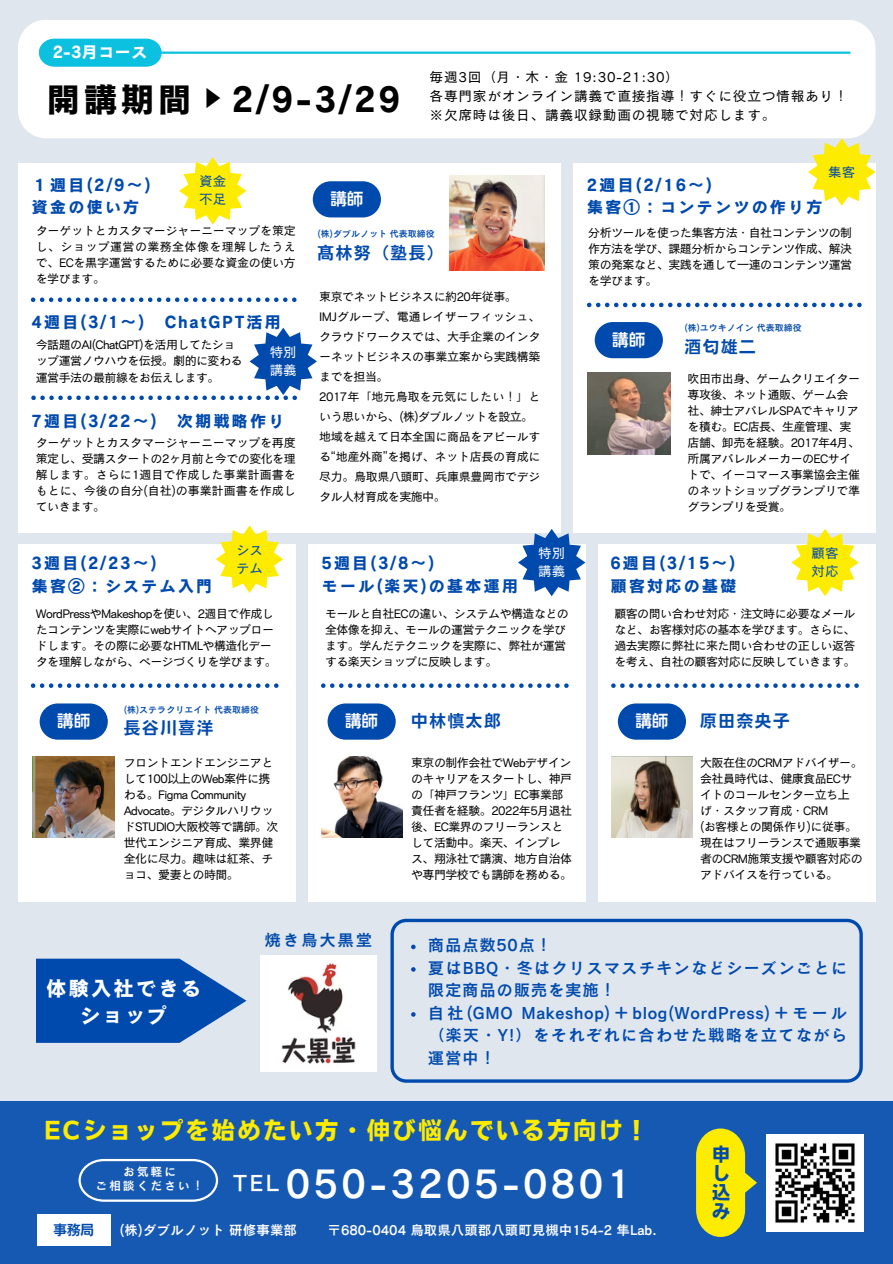
<style>
.page{position:relative;width:893px;height:1264px;background:#fff}
.page>*{position:absolute;margin:0;border:0;box-sizing:border-box;transform-origin:0 0}
.t1{font:39.3px "Canva Cezanne Pro N DB";letter-spacing:.085em;color:#fff}
.t2{font:34.5px "Canva Cezanne Pro N B";letter-spacing:.075em;color:#000}
.t3{font:23.25px "Nud Motoya Cedar Std W6";letter-spacing:.105em;color:#fdeb00}
.t4{font:21px "Canva Cezanne Pro N B";letter-spacing:.07em;color:#fff}
.t5{font:21px "Nud Motoya Cedar Std W4";color:#fff}
.t6{font:21px "Canva Cezanne Pro N M";color:#000}
.t7{font:18px/19px "Nud Motoya Cedar Std W6";color:#004aad;text-align:justify}
.t8{font:16.5px "Canva Cezanne Pro N B";letter-spacing:.105em;color:#004aad}
.t9{font:16.5px/22.5px "Canva Cezanne Pro N DB";letter-spacing:.06em;color:#004aad}
.t10{font:16.5px "Nud Motoya Cedar Std W5";letter-spacing:.105em;color:#004aad}
.t11{font:16.5px "Nud Motoya Cedar Std W5";color:#fff}
.t12{font:16.5px "Canva Cezanne Pro N DB";letter-spacing:.04em;color:#004aad}
.t13{font:16.5px "Canva Cezanne Pro N B";color:#fff}
.t14{font:13.65px "Canva Cezanne Pro N M";letter-spacing:.05em;color:#000}
.t15{font:13.5px "Canva Cezanne Pro N DB";color:#fff}
.t16{font:13.5px/18px "Canva Cezanne Pro N M";color:#004aad}
.t17{font:13.5px/18px "Canva Cezanne Pro N M";color:#fff}
.t18{font:13.5px "Nud Motoya Cedar Std W5";color:#004aad}
.t19{font:12px/16px "Canva Cezanne Pro N M";letter-spacing:-.045em;color:#000}
.t20{font:12px "Canva Cezanne Pro N DB";letter-spacing:.145em;color:#fff}
.t21{font:9px "Canva Cezanne Pro N DB";color:#004aad}
</style>
<div class="page">
<div style="left:0;top:0;width:892px;height:1263px;background:#dfe6ed"></div>
<div style="left:0;top:1100px;width:892px;height:163px;background:#1659b3"></div>
<div style="left:18px;top:20px;width:857px;height:118px;background:#fff;border-radius:28px"></div>
<hr style="left:61px;top:52px;width:789px;height:2px;background:#0cc0df">
<svg style="left:39px;top:39px;width:123px;height:28px;background:#1bc3e1"></svg>
<div style="left:18px;top:163px;width:542px;height:369px;background:#fff"></div>
<svg style="left:31px;top:297px;width:265px;height:5px"></svg>
<div style="left:598px;top:543px;width:277px;height:358px;background:#fff"></div>
<div style="left:18px;top:543px;width:277px;height:358px;background:#fff"></div>
<svg style="left:31px;top:683px;width:247px;height:5px"></svg>
<div style="left:308px;top:543px;width:277px;height:358px;background:#fff"></div>
<svg style="left:321px;top:683px;width:247px;height:5px"></svg>
<img style="left:449px;top:176px;width:95px;height:94px">
<div style="left:573px;top:163px;width:302px;height:369px;background:#fff"></div>
<svg style="left:587px;top:303px;width:274px;height:4px"></svg>
<div style="left:313px;top:181px;width:68px;height:36px;background:#004aad;border-radius:18px"></div>
<img style="left:588px;top:372px;width:82px;height:82px">
<div style="left:594px;top:322px;width:68px;height:36px;background:#004aad;border-radius:18px"></div>
<img style="left:33px;top:756px;width:81px;height:81px">
<div style="left:40px;top:703px;width:68px;height:36px;background:#004aad;border-radius:18px"></div>
<div style="left:37px;top:1214px;width:73px;height:31px;background:#fff"></div>
<svg style="left:78px;top:1158px;width:140px;height:43px"></svg>
<img style="left:321px;top:756px;width:81px;height:81px">
<img style="left:611px;top:756px;width:81px;height:81px">
<div style="left:327px;top:703px;width:68px;height:36px;background:#004aad;border-radius:18px"></div>
<div style="left:617px;top:703px;width:69px;height:36px;background:#004aad;border-radius:18px"></div>
<svg style="left:611px;top:683px;width:247px;height:5px"></svg>
<svg style="left:36px;top:958px;width:210px;height:84px"></svg>
<img style="left:261px;top:955px;width:115px;height:116px">
<svg style="left:390px;top:918px;width:472px;height:164px"></svg>
<img style="left:766px;top:1134px;width:97px;height:97px">
<svg style="left:696px;top:1128px;width:61px;height:108px"></svg>
<svg style="left:179px;top:157px;width:67px;height:68px"></svg>
<svg style="left:411px;top:944px;width:4px;height:5px"></svg>
<svg style="left:411px;top:967px;width:4px;height:4px"></svg>
<svg style="left:411px;top:1012px;width:4px;height:4px"></svg>
<svg style="left:808px;top:138px;width:67px;height:68px"></svg>
<svg style="left:216px;top:525px;width:67px;height:68px"></svg>
<svg style="left:791px;top:529px;width:67px;height:67px"></svg>
<svg style="left:518px;top:529px;width:67px;height:67px"></svg>
<svg style="left:31px;top:328px;width:286px;height:72px"></svg>
<p class="t13" style="left:53px;top:43px;width:96px">2-3月コース</p>
<p class="t2" style="left:46px;top:81px;width:355px">開講期間 2/9-3/29</p>
<p class="t6" style="left:202px;top:87px;width:8px">▶︎</p>
<p class="t8" style="left:32px;top:176px;width:121px">１週目 (2/9～)</p>
<p class="t8" style="left:32px;top:199px;width:107px">資金の使い方</p>
<p class="t16" style="left:199px;top:172px;width:27px">資金</p>
<p class="t16" style="left:199px;top:190px;width:27px">不足</p>
<p class="t11" style="left:330px;top:190px;width:34px">講師</p>
<p class="t14" style="left:429px;top:70px;width:251px">毎週3回（月・木・金 19:30-21:30）</p>
<p class="t14" style="left:429px;top:89px;width:420px">各専門家がオンライン講義で直接指導！すぐに役立つ情報あり！</p>
<p class="t14" style="left:429px;top:108px;width:347px">※欠席時は後日、講義収録動画の視聴で対応します。</p>
<p class="t16" style="left:828px;top:162px;width:29px">集客</p>
<p class="t8" style="left:587px;top:176px;width:127px">2週目 (2/16～)</p>
<p class="t8" style="left:587px;top:199px;width:235px">集客①：コンテンツの作り方</p>
<p class="t19" style="left:36px;top:223px;width:261px;text-align:justify">ターゲットとカスタマージャーニーマップを策定し、ショップ運営の業務全体像を理解したうえで、ECを黒字運営するために必要な資金の使い方を学びます。</p>
<p class="t8" style="left:32px;top:313px;width:248px">4週目 (3/1～) ChatGPT活用</p>
<p class="t19" style="left:36px;top:337px;width:208px">今話題のAI(ChatGPT)を活用してたショップ運営ノウハウを伝授。劇的に変わる運営手法の最前線をお伝えします。</p>
<p class="t17" style="left:270px;top:343px;width:29px">特別講義</p>
<p class="t8" style="left:32px;top:412px;width:254px">7週目 (3/22～) 次期戦略作り</p>
<p class="t19" style="left:36px;top:435px;width:261px;text-align:justify">ターゲットとカスタマージャーニーマップを再度策定し、受講スタートの2ヶ月前と今での変化を理解します。さらに1週目で作成した事業計画書をもとに、今後の自分(自社)の事業計画書を作成していきます。</p>
<p class="t21" style="left:317px;top:229px;width:119px">(株)ダブルノット代表取締役</p>
<p class="t10" style="left:317px;top:244px;width:128px">髙林努（塾長）</p>
<p class="t19" style="left:319px;top:288px;width:199px">東京でネットビジネスに約20年従事。</p>
<p class="t19" style="left:319px;top:306px;width:223px;line-height:20px;text-align:justify">IMJグループ、電通レイザーフィッシュ、クラウドワークスでは、大手企業のインターネットビジネスの事業立案から実践構築までを担当。</p>
<p class="t19" style="left:319px;top:386px;width:223px;line-height:20px">2017年「地元鳥取を元気にしたい！」という思いから、(株)ダブルノットを設立。</p>
<p class="t19" style="left:319px;top:426px;width:223px;line-height:20px;text-align:justify">地域を越えて日本全国に商品をアピールする“地産外商”を掲げ、ネット店長の育成に尽力。鳥取県八頭町、兵庫県豊岡市でデジタル人材育成を実施中。</p>
<p class="t19" style="left:588px;top:224px;width:265px;text-align:justify">分析ツールを使った集客方法・自社コンテンツの制作方法を学び、課題分析からコンテンツ作成、解決策の発案など、実践を通して一連のコンテンツ運営を学びます。</p>
<p class="t11" style="left:612px;top:331px;width:34px">講師</p>
<p class="t21" style="left:684px;top:323px;width:119px">(株)ユウキノイン代表取締役</p>
<p class="t10" style="left:684px;top:338px;width:72px">酒匂雄二</p>
<p class="t19" style="left:687px;top:370px;width:174px">吹田市出身、ゲームクリエイター専攻後、ネット通販、ゲーム会社、紳士アパレルSPAでキャリアを積む。EC店長、生産管理、実店舗、卸売を経験。2017年4月、所属アパレルメーカーのECサイトで、イーコマース事業協会主催のネットショップグランプリで準グランプリを受賞。</p>
<p class="t8" style="left:32px;top:555px;width:127px">3週目 (2/23～)</p>
<p class="t8" style="left:32px;top:577px;width:179px">集客②：システム入門</p>
<p class="t16" style="left:236px;top:540px;width:29px">システム</p>
<p class="t16" style="left:811px;top:544px;width:29px">顧客対応</p>
<p class="t17" style="left:538px;top:544px;width:29px">特別講義</p>
<p class="t8" style="left:321px;top:555px;width:115px">5週目 (3/8～)</p>
<p class="t8" style="left:321px;top:577px;width:196px">モール(楽天)の基本運用</p>
<p class="t8" style="left:610px;top:555px;width:127px">6週目 (3/15～)</p>
<p class="t8" style="left:610px;top:577px;width:128px">顧客対応の基礎</p>
<p class="t19" style="left:36px;top:605px;width:242px">WordPressやMakeshopを使い、2週目で作成したコンテンツを実際にwebサイトへアップロードします。その際に必要なHTMLや構造化データを理解しながら、ページづくりを学びます。</p>
<p class="t19" style="left:325px;top:605px;width:245px">モールと自社ECの違い、システムや構造などの全体像を抑え、モールの運営テクニックを学びます。学んだテクニックを実際に、弊社が運営する楽天ショップに反映します。</p>
<p class="t19" style="left:614px;top:605px;width:242px;text-align:justify">顧客の問い合わせ対応・注文時に必要なメールなど、お客様対応の基本を学びます。さらに、過去実際に弊社に来た問い合わせの正しい返答を考え、自社の顧客対応に反映していきます。</p>
<p class="t11" style="left:57px;top:712px;width:34px">講師</p>
<p class="t21" style="left:124px;top:705px;width:137px">(株)ステラクリエイト代表取締役</p>
<p class="t10" style="left:124px;top:719px;width:91px">長谷川喜洋</p>
<p class="t11" style="left:345px;top:712px;width:34px">講師</p>
<p class="t11" style="left:635px;top:712px;width:34px">講師</p>
<p class="t10" style="left:411px;top:712px;width:91px">中林慎太郎</p>
<p class="t10" style="left:700px;top:712px;width:90px">原田奈央子</p>
<p class="t19" style="left:124px;top:754px;width:156px">フロントエンドエンジニアとして100以上のWeb案件に携わる。Figma Community<br>Advocate。デジタルハリウッドSTUDIO大阪校等で講師。次世代エンジニア育成、業界健全化に尽力。趣味は紅茶、チョコ、愛妻との時間。</p>
<p class="t19" style="left:411px;top:754px;width:162px">東京の制作会社でWebデザインのキャリアをスタートし、神戸の「神戸フランツ」EC事業部責任者を経験。2022年5月退社後、EC業界のフリーランスとして活動中。楽天、インプレス、翔泳社で講演、地方自治体や専門学校でも講師を務める。</p>
<p class="t19" style="left:700px;top:754px;width:164px">大阪在住のCRMアドバイザー。会社員時代は、健康食品ECサイトのコールセンター立ち上げ・スタッフ育成・CRM</p>
<p class="t19" style="left:700px;top:818px;width:164px">(お客様との関係作り)に従事。現在はフリーランスで通販事業者のCRM施策支援や顧客対応のアドバイスを行っている。</p>
<p class="t4" style="left:46px;top:977px;width:157px">体験入社できる</p>
<p class="t4" style="left:80px;top:1004px;width:90px">ショップ</p>
<p class="t9" style="left:264px;top:928px;width:109px">焼き鳥大黒堂</p>
<p class="t12" style="left:428px;top:936px;width:126px">商品点数50点！</p>
<p class="t9" style="left:428px;top:956px;width:421px">夏はBBQ・冬はクリスマスチキンなどシーズンごとに限定商品の販売を実施！</p>
<p class="t9" style="left:428px;top:1001px;width:421px;text-align:justify">自社(GMO Makeshop)＋blog(WordPress)＋モール（楽天・Y!）をそれぞれに合わせた戦略を立てながら運営中！</p>
<p class="t3" style="left:44px;top:1118px;width:605px">ECショップを始めたい方・伸び悩んでいる方向け！</p>
<p class="t5" style="left:233px;top:1172px;width:48px">TEL</p>
<p class="t1" style="left:286px;top:1163px;width:347px">050-3205-0801</p>
<p class="t20" style="left:123px;top:1165px;width:55px">お気軽に</p>
<p class="t20" style="left:95px;top:1179px;width:110px">ご相談ください！</p>
<p class="t18" style="left:54px;top:1222px;width:42px">事務局</p>
<p class="t15" style="left:120px;top:1222px;width:179px">(株)ダブルノット研修事業部</p>
<p class="t15" style="left:327px;top:1223px;width:330px">〒680-0404 鳥取県八頭郡八頭町見槻中154-2 隼Lab.</p>
<p class="t7" style="left:712px;top:1144px;width:19px">申し込み</p>
</div>
